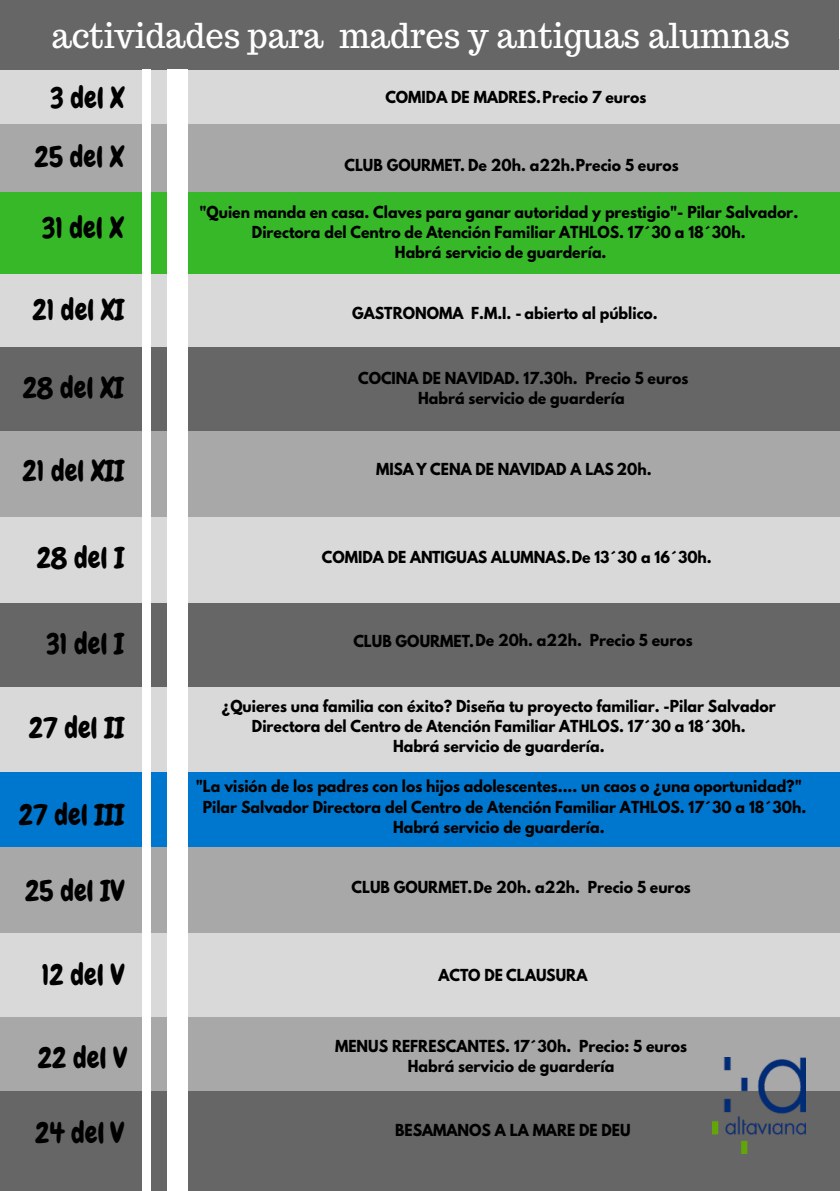
<style>
.page{position:relative;width:840px;height:1191px;background:#fff}
.page>*{position:absolute;margin:0;border:0;box-sizing:border-box;transform-origin:0 0}
.t1{font:34.2px "Trocchi";color:#fff;scale:.96 1}
.t2{font:29.4px/58.4px "Chewy";color:#000;text-align:center;scale:.96 1}
.t3{font:700 14.6px/20px "League Spartan";color:#000;text-align:center;scale:.96 1}
</style>
<div class="page">
<div style="left:0;top:39px;width:839px;height:85px;background:#d9d9d9"></div>
<div style="left:0;top:125px;width:839px;height:85px;background:#a8a8a8"></div>
<div style="left:0;top:192px;width:839px;height:86px;background:#36b829"></div>
<div style="left:0;top:274px;width:839px;height:86px;background:#d9d9d9"></div>
<div style="left:0;top:347px;width:839px;height:86px;background:#666"></div>
<div style="left:0;top:431px;width:839px;height:86px;background:#a8a8a8"></div>
<div style="left:0;top:517px;width:839px;height:85px;background:#d9d9d9"></div>
<div style="left:0;top:603px;width:839px;height:85px;background:#666"></div>
<div style="left:0;top:686px;width:839px;height:86px;background:#d9d9d9"></div>
<div style="left:0;top:772px;width:839px;height:86px;background:#0077cf"></div>
<div style="left:0;top:847px;width:839px;height:86px;background:#a8a8a8"></div>
<div style="left:0;top:933px;width:839px;height:85px;background:#d9d9d9"></div>
<div style="left:0;top:1017px;width:839px;height:85px;background:#a8a8a8"></div>
<div style="left:0;top:1091px;width:839px;height:99px;background:#666"></div>
<div style="left:0;top:0;width:837px;height:70px;background:#666"></div>
<img style="left:712px;top:1057px;width:92px;height:96px">
<div style="left:167px;top:70px;width:21px;height:1120px;background:#fff"></div>
<div style="left:143px;top:70px;width:8px;height:1120px;background:#fff"></div>
<h1 class="t1" style="left:51px;top:13px;width:770px">actividades para madres y antiguas alumnas</h1>
<h2 class="t2" style="left:34px;top:72px;width:95px">3 del X<br>25 del X</h2>
<h2 class="t2" style="left:42px;top:201px;width:86px">31 del X</h2>
<h2 class="t2" style="left:32px;top:284px;width:97px">21 del XI</h2>
<h2 class="t2" style="left:23px;top:362px;width:107px">28 del XI</h2>
<h2 class="t2" style="left:22px;top:445px;width:108px">21 del XII</h2>
<h2 class="t2" style="left:37px;top:532px;width:93px">28 del I</h2>
<h2 class="t2" style="left:46px;top:617px;width:83px">31 del I</h2>
<h2 class="t2" style="left:29px;top:701px;width:101px">27 del II</h2>
<h2 class="t2" style="left:19px;top:789px;width:111px">27 del III</h2>
<h2 class="t2" style="left:25px;top:865px;width:105px">25 del IV</h2>
<h2 class="t2" style="left:42px;top:949px;width:87px">12 del V</h2>
<h2 class="t2" style="left:38px;top:1031px;width:94px">22 del V</h2>
<h2 class="t2" style="left:35px;top:1106px;width:93px">24 del V</h2>
<p class="t3" style="left:385px;top:89px;width:273px">COMIDA DE MADRES.Precio 7 euros</p>
<p class="t3" style="left:344px;top:157px;width:349px">CLUB GOURMET. De 20h. a22h.Precio 5 euros</p>
<p class="t3" style="left:199px;top:204px;width:625px">"Quien manda en casa. Claves para ganar autoridad y prestigio"- Pilar Salvador.<br>Directora del Centro de Atención Familiar ATHLOS. 17´30 a 18´30h.<br>Habrá servicio de guardería.</p>
<p class="t3" style="left:352px;top:305px;width:320px">GASTRONOMA F.M.I. - abierto al público.</p>
<p class="t3" style="left:358px;top:370px;width:345px">COCINA DE NAVIDAD. 17.30h. Precio 5 euros<br>Habrá servicio de guardería</p>
<p class="t3" style="left:376px;top:461px;width:288px">MISA Y CENA DE NAVIDAD A LAS 20h.</p>
<p class="t3" style="left:321px;top:549px;width:407px">COMIDA DE ANTIGUAS ALUMNAS.De 13´30 a 16´30h.</p>
<p class="t3" style="left:353px;top:633px;width:355px">CLUB GOURMET.De 20h. a22h. Precio 5 euros</p>
<p class="t3" style="left:222px;top:698px;width:578px">¿Quieres una familia con éxito? Diseña tu proyecto familiar. -Pilar Salvador<br>Directora del Centro de Atención Familiar ATHLOS. 17´30 a 18´30h.<br>Habrá servicio de guardería.</p>
<p class="t3" style="left:195px;top:779px;width:637px">"La visión de los padres con los hijos adolescentes.... un caos o ¿una oportunidad?"<br>Pilar Salvador Directora del Centro de Atención Familiar ATHLOS. 17´30 a 18´30h.<br>Habrá servicio de guardería.</p>
<p class="t3" style="left:351px;top:879px;width:355px">CLUB GOURMET.De 20h. a22h. Precio 5 euros</p>
<p class="t3" style="left:438px;top:967px;width:156px">ACTO DE CLAUSURA</p>
<p class="t3" style="left:335px;top:1038px;width:368px">MENUS REFRESCANTES. 17´30h. Precio: 5 euros<br>Habrá servicio de guardería</p>
<p class="t3" style="left:395px;top:1121px;width:246px">BESAMANOS A LA MARE DE DEU</p>
</div>
